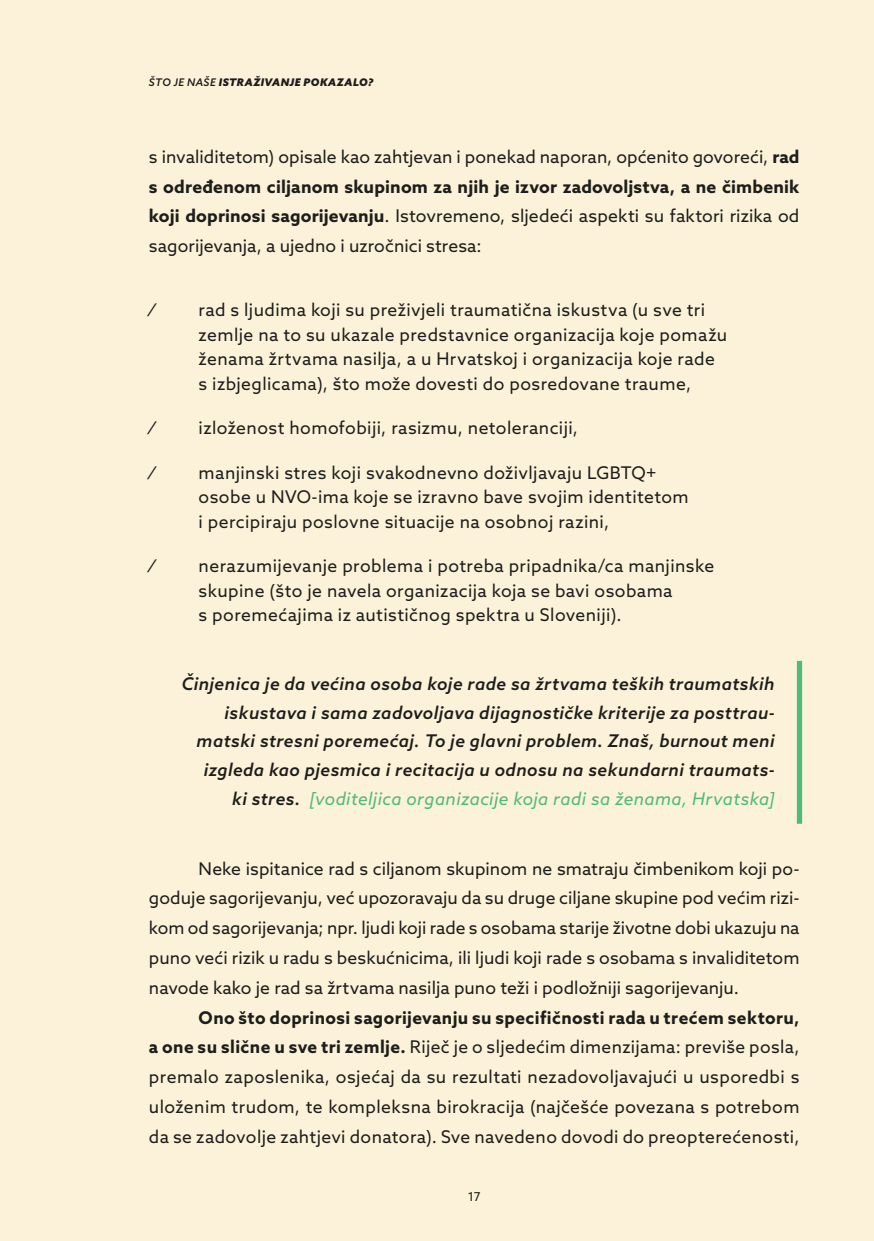
<style>
.page{position:relative;width:874px;height:1241px;background:#fff}
.page>*{position:absolute;margin:0;border:0;box-sizing:border-box;transform-origin:0 0}
.t1{font:17.5px/29.8px "Azo Sans";letter-spacing:.025em;color:#1d1d1b;text-align:justify}
.quote{font:italic 500 17.5px/28.9px "Azo Sans";letter-spacing:.025em;color:#1d1d1b;text-align:right}
.t2{font:12.25px "Azo Sans";color:#1d1d1b}
.navigation_top{font:italic 900 10.5px "Azo Sans";letter-spacing:.05em;color:#1d1d1b}
.s1{font-weight:500}
.s2{font-weight:700}
.s3{font-weight:400;color:#4fba7a}
</style>
<div class="page">
<div style="left:0;top:0;width:873px;height:1240px;background:#fcf2d9"></div>
<div style="left:796px;top:660px;width:5px;height:163px;background:#4fba7a"></div>
<p class="navigation_top" style="left:149px;top:75px;width:226px"><span class="s1">ŠTO JE NAŠE</span> ISTRAŽIVANJE POKAZALO?</p>
<p class="t1" style="left:149px;top:141px;width:651px">s invaliditetom) opisale kao zahtjevan i ponekad naporan, općenito govoreći, <span class="s2">rad s određenom ciljanom skupinom za njih je izvor zadovoljstva, a ne čimbenik koji doprinosi sagorijevanju</span>. Istovremeno, sljedeći aspekti su faktori rizika od sagorijevanja, a ujedno i uzročnici stresa:</p>
<p class="t1" style="left:149px;top:295px;width:8px">⁄</p>
<p class="t1" style="left:198px;top:297px;width:530px;line-height:24.5px;text-align:left">rad s ljudima koji su preživjeli traumatična iskustva (u sve tri zemlje na to su ukazale predstavnice organizacija koje pomažu ženama žrtvama nasilja, a u Hrvatskoj i organizacija koje rade s izbjeglicama), što može dovesti do posredovane traume,</p>
<p class="t1" style="left:149px;top:413px;width:8px">⁄</p>
<p class="t1" style="left:198px;top:413px;width:381px">izloženost homofobiji, rasizmu, netoleranciji,</p>
<p class="t1" style="left:149px;top:457px;width:8px">⁄</p>
<p class="t1" style="left:198px;top:460px;width:491px;line-height:24.5px;text-align:left">manjinski stres koji svakodnevno doživljavaju LGBTQ+ osobe u NVO-ima koje se izravno bave svojim identitetom i percipiraju poslovne situacije na osobnoj razini,</p>
<p class="t1" style="left:149px;top:550px;width:8px">⁄</p>
<p class="t1" style="left:198px;top:553px;width:517px;line-height:24.5px;text-align:left">nerazumijevanje problema i potreba pripadnika/ca manjinske skupine (što je navela organizacija koja se bavi osobama<br>s poremećajima iz autističnog spektra u Sloveniji).</p>
<p class="quote" style="left:182px;top:668px;width:594px">Činjenica je da većina osoba koje rade sa žrtvama teških traumatskih iskustava i sama zadovoljava dijagnostičke kriterije za posttrau&shy;matski stresni poremećaj. To je glavni problem. Znaš, burnout meni izgleda kao pjesmica i recitacija u odnosu na sekundarni traumats-<br>ki stres. <span class="s3">[voditeljica organizacije koja radi sa ženama, Hrvatska]</span></p>
<p class="t1" style="left:149px;top:853px;width:651px;text-indent:50px">Neke ispitanice rad s ciljanom skupinom ne smatraju čimbenikom koji po&shy;goduje sagorijevanju, već upozoravaju da su druge ciljane skupine pod većim rizi&shy;kom od sagorijevanja; npr. ljudi koji rade s osobama starije životne dobi ukazuju na puno veći rizik u radu s beskućnicima, ili ljudi koji rade s osobama s invaliditetom navode kako je rad sa žrtvama nasilja puno teži i podložniji sagorijevanju.</p>
<p class="t1" style="left:149px;top:1001px;width:651px;text-indent:50px"><span class="s2">Ono što doprinosi sagorijevanju su specifičnosti rada u trećem sektoru, a one su slične u sve tri zemlje.</span> Riječ je o sljedećim dimenzijama: previše posla, premalo zaposlenika, osjećaj da su rezultati nezadovoljavajući u usporedbi s uloženim trudom, te kompleksna birokracija (najčešće povezana s potrebom da se zadovolje zahtjevi donatora). Sve navedeno dovodi do preopterećenosti,</p>
<p class="t2" style="left:467px;top:1188px;width:14px">17</p>
</div>
